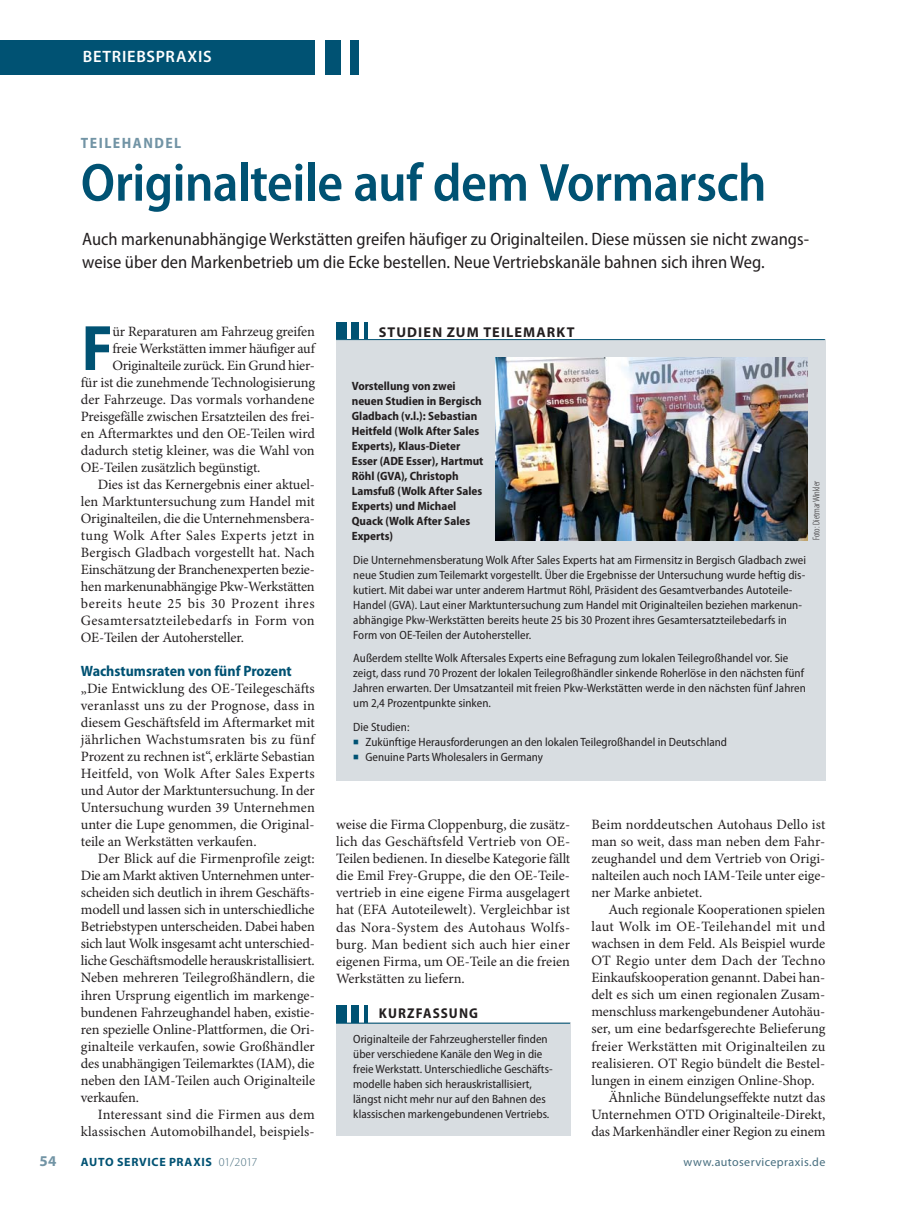
<style>
.page{position:relative;width:919px;height:1212px;background:#fff}
.page>*{position:absolute;margin:0;border:0;box-sizing:border-box;transform-origin:0 0}
.t1{font:700 semi-condensed 64.65px "Myriad Pro";color:#005273}
.t2{font:600 semi-condensed 54px "Myriad Pro";letter-spacing:-.01em;color:#005273}
.t3{font:semi-condensed 18px/22.5px "Myriad Pro";color:#231f20}
.t4{font:600 16.5px "Myriad Pro";letter-spacing:.045em;color:#fff}
.t5{font:700 semi-condensed 15px "Myriad Pro";color:#005273}
.t6{font:700 semi-condensed 15px "Myriad Pro";letter-spacing:.1em;color:#7294a5}
.t7{font:700 15px "Myriad Pro";color:#7294a5}
.t8{font:14.25px/17px "Minion Pro";letter-spacing:-.005em;color:#231f20;text-align:justify}
.t9{font:14.25px "Minion Pro";letter-spacing:.025em;color:#231f20}
.t10{font:14.25px "Minion Pro";letter-spacing:.035em;color:#231f20}
.t11{font:14.25px "Minion Pro";letter-spacing:.02em;color:#231f20}
.t12{font:700 14.25px "Myriad Pro";letter-spacing:.08em;color:#231f20}
.t13{font:700 semi-condensed 14.25px "Myriad Pro";letter-spacing:.075em;color:#231f20}
.t14{font:semi-condensed 12px/15px "Myriad Pro";letter-spacing:.005em;color:#231f20}
.t15{font:700 semi-condensed 12px/15px "Myriad Pro";color:#231f20}
.t16{font:700 12px "Myriad Pro";letter-spacing:.055em;color:#005273}
.t17{font:12px "Myriad Pro";letter-spacing:.035em;color:#476e7f}
.t18{font:300 condensed 9.75px "Myriad Pro";color:#231f20}
.s1{font-family:"Minion Pro";font-stretch:normal;font-size:15.75px;color:#005273}
.s2{font-weight:300;color:#476e7f}
</style>
<div class="page">
<div style="left:350px;top:40px;width:8px;height:34px;background:#005273"></div>
<div style="left:325px;top:40px;width:15px;height:34px;background:#005273"></div>
<div style="left:0;top:40px;width:315px;height:34px;background:#005273"></div>
<div style="left:336px;top:1023px;width:234px;height:113px;background:#d8dde1"></div>
<div style="left:336px;top:1006px;width:10px;height:17px;background:#005273"></div>
<div style="left:351px;top:1006px;width:7px;height:17px;background:#005273"></div>
<hr style="left:364px;top:1006px;width:3px;height:17px;background:#005273">
<hr style="left:336px;top:1023px;width:234px;height:1px;background:#005273">
<div style="left:336px;top:322px;width:10px;height:17px;background:#005273"></div>
<div style="left:351px;top:322px;width:7px;height:17px;background:#005273"></div>
<hr style="left:364px;top:322px;width:3px;height:17px;background:#005273">
<div style="left:336px;top:339px;width:489px;height:441px;background:#d8dde1"></div>
<hr style="left:336px;top:339px;width:488px;height:1px;background:#005273">
<img style="left:495px;top:357px;width:312px;height:183px">
<p class="t4" style="left:83px;top:47px;width:130px">BETRIEBSPRAXIS</p>
<p class="t6" style="left:81px;top:137px;width:102px">TEILEHANDEL</p>
<h2 class="t2" style="left:81px;top:162px;width:687px">Originalteile auf dem Vormarsch</h2>
<p class="t3" style="left:82px;top:230px;width:728px">Auch markenunabhängige Werkstätten greifen häufiger zu Originalteilen. Diese müssen sie nicht zwangs&shy;weise über den Markenbetrieb um die Ecke bestellen. Neue Vertriebskanäle bahnen sich ihren Weg.</p>
<h1 class="t1" style="left:81px;top:324px;width:33px">F</h1>
<p class="t8" style="left:112px;top:324px;width:204px">ür Reparaturen am Fahrzeug greifen</p>
<p class="t8" style="left:112px;top:341px;width:204px">freie Werkstätten immer häufiger auf</p>
<p class="t8" style="left:112px;top:358px;width:204px">Originalteile zurück. Ein Grund hier-</p>
<p class="t8" style="left:81px;top:375px;width:236px">für ist die zunehmende Technologisierung</p>
<p class="t8" style="left:81px;top:392px;width:235px">der Fahrzeuge. Das vormals vorhandene</p>
<p class="t8" style="left:81px;top:409px;width:235px">Preisgefälle zwischen Ersatzteilen des frei-</p>
<p class="t8" style="left:81px;top:426px;width:235px">en Aftermarktes und den OE-Teilen wird</p>
<p class="t8" style="left:81px;top:443px;width:235px">dadurch stetig kleiner, was die Wahl von</p>
<p class="t8" style="left:81px;top:460px;width:181px">OE-Teilen zusätzlich begünstigt.</p>
<p class="t8" style="left:98px;top:477px;width:218px">Dies ist das Kernergebnis einer aktuel-</p>
<p class="t8" style="left:81px;top:494px;width:235px">len Marktuntersuchung zum Handel mit</p>
<p class="t8" style="left:81px;top:511px;width:236px">Originalteilen, die die Unternehmensbera-</p>
<p class="t9" style="left:81px;top:530px;width:235px">tung Wolk After Sales Experts jetzt in</p>
<p class="t8" style="left:81px;top:545px;width:235px">Bergisch Gladbach vorgestellt hat. Nach</p>
<p class="t8" style="left:81px;top:562px;width:235px">Einschätzung der Branchenexperten bezie-</p>
<p class="t8" style="left:81px;top:579px;width:235px">hen markenunabhängige Pkw-Werkstätten</p>
<p class="t10" style="left:81px;top:598px;width:235px">bereits heute 25 bis 30 Prozent ihres</p>
<p class="t9" style="left:81px;top:615px;width:235px">Gesamtersatzteilebedarfs in Form von</p>
<p class="t8" style="left:81px;top:630px;width:165px">OE-Teilen der Autohersteller.</p>
<p class="t5" style="left:81px;top:665px;width:212px">Wachstumsraten von fünf Prozent</p>
<p class="t8" style="left:81px;top:681px;width:236px">„Die Entwicklung des OE-Teilegeschäfts veranlasst uns zu der Prognose, dass in diesem Geschäftsfeld im Aftermarket mit jährlichen Wachstumsraten bis zu fünf Prozent zu rechnen ist“, erklärte Sebastian Heitfeld, von Wolk After Sales Experts und Autor der Marktuntersuchung. In der Untersuchung wurden 39 Unternehmen unter die Lupe genommen, die Original&shy;teile an Werkstätten verkaufen.</p>
<p class="t8" style="left:81px;top:851px;width:236px;text-indent:17px">Der Blick auf die Firmenprofile zeigt:<br>Die am Markt aktiven Unternehmen unter&shy;scheiden sich deutlich in ihrem Geschäfts&shy;modell und lassen sich in unterschiedliche Betriebstypen unterscheiden. Dabei haben sich laut Wolk insgesamt acht unterschied&shy;liche Geschäftsmodelle herauskristallisiert.<br>Neben mehreren Teilegroßhändlern, die ihren Ursprung eigentlich im markenge&shy;bundenen Fahrzeughandel haben, existie&shy;ren spezielle Online-Plattformen, die Ori&shy;ginalteile verkaufen, sowie Großhändler des unabhängigen Teilemarktes (IAM), die neben den IAM-Teilen auch Originalteile verkaufen.</p>
<p class="t8" style="left:81px;top:1107px;width:235px;text-align:right">Interessant sind die Firmen aus dem klassischen Automobilhandel, beispiels-</p>
<p class="t12" style="left:379px;top:323px;width:197px">STUDIEN ZUM TEILEMARKT</p>
<p class="t15" style="left:352px;top:379px;width:133px">Vorstellung von zwei neuen Studien in Bergisch<br>Gladbach (v.l.): Sebastian<br>Heitfeld (Wolk After Sales<br>Experts), Klaus-Dieter<br>Esser (ADE Esser), Hartmut<br>Röhl (GVA), Christoph<br>Lamsfuß (Wolk After Sales<br>Experts) und Michael<br>Quack (Wolk After Sales<br>Experts)</p>
<p class="t18" style="left:810px;top:540px;width:61px;rotate:-90deg">Foto: Dietmar Winkler</p>
<p class="t14" style="left:353px;top:553px;width:454px">Die Unternehmensberatung Wolk After Sales Experts hat am Firmensitz in Bergisch Gladbach zwei neue Studien zum Teilemarkt vorgestellt. Über die Ergebnisse der Untersuchung wurde heftig dis&shy;kutiert. Mit dabei war unter anderem Hartmut Röhl, Präsident des Gesamtverbandes Autoteile-Handel (GVA). Laut einer Marktuntersuchung zum Handel mit Originalteilen beziehen markenun&shy;abhängige Pkw-Werkstätten bereits heute 25 bis 30 Prozent ihres Gesamtersatzteilebedarfs in Form von OE-Teilen der Autohersteller.</p>
<p class="t14" style="left:353px;top:652px;width:454px">Außerdem stellte Wolk Aftersales Experts eine Befragung zum lokalen Teilegroßhandel vor. Sie zeigt, dass rund 70 Prozent der lokalen Teilegroßhändler sinkende Roherlöse in den nächsten fünf Jahren erwarten. Der Umsatzanteil mit freien Pkw-Werkstätten werde in den nächsten fünf Jahren um 2,4 Prozentpunkte sinken.</p>
<p class="t14" style="left:353px;top:720px;width:58px">Die Studien:</p>
<p class="t14" style="left:353px;top:735px;width:375px"><span class="s1">■</span> Zukünftige Herausforderungen an den lokalen Teilegroßhandel in Deutschland</p>
<p class="t14" style="left:353px;top:750px;width:191px"><span class="s1">■</span> Genuine Parts Wholesalers in Germany</p>
<p class="t8" style="left:336px;top:817px;width:236px">weise die Firma Cloppenburg, die zusätz&shy;lich das Geschäftsfeld Vertrieb von OE-Teilen bedienen. In dieselbe Kategorie fällt die Emil Frey-Gruppe, die den OE-Teile&shy;vertrieb in eine eigene Firma ausgelagert hat (EFA Autoteilewelt). Vergleichbar ist das Nora-System des Autohaus Wolfs&shy;burg. Man bedient sich auch hier einer eigenen Firma, um OE-Teile an die freien Werkstätten zu liefern.</p>
<p class="t13" style="left:379px;top:1008px;width:101px">KURZFASSUNG</p>
<p class="t14" style="left:353px;top:1033px;width:201px">Originalteile der Fahrzeughersteller finden über verschiedene Kanäle den Weg in die freie Werkstatt. Unterschiedliche Geschäfts&shy;modelle haben sich herauskristallisiert, längst nicht mehr nur auf den Bahnen des klassischen markengebundenen Vertriebs.</p>
<p class="t8" style="left:591px;top:817px;width:235px">Beim norddeutschen Autohaus Dello ist man so weit, dass man neben dem Fahr&shy;zeughandel und dem Vertrieb von Origi&shy;nalteilen auch noch IAM-Teile unter eige&shy;ner Marke anbietet.</p>
<p class="t8" style="left:608px;top:902px;width:218px">Auch regionale Kooperationen spielen</p>
<p class="t9" style="left:591px;top:921px;width:235px">laut Wolk im OE-Teilehandel mit und</p>
<p class="t8" style="left:591px;top:936px;width:235px">wachsen in dem Feld. Als Beispiel wurde</p>
<p class="t11" style="left:591px;top:955px;width:235px">OT Regio unter dem Dach der Techno</p>
<p class="t8" style="left:591px;top:971px;width:235px">Einkaufskooperation genannt. Dabei han-</p>
<p class="t8" style="left:591px;top:988px;width:235px">delt es sich um einen regionalen Zusam-</p>
<p class="t8" style="left:591px;top:1005px;width:235px">menschluss markengebundener Autohäu-</p>
<p class="t8" style="left:591px;top:1022px;width:235px">ser, um eine bedarfsgerechte Belieferung</p>
<p class="t8" style="left:591px;top:1039px;width:236px">freier Werkstätten mit Originalteilen zu</p>
<p class="t8" style="left:591px;top:1056px;width:235px">realisieren. OT Regio bündelt die Bestel-</p>
<p class="t8" style="left:591px;top:1073px;width:225px">lungen in einem einzigen Online-Shop.</p>
<p class="t8" style="left:608px;top:1090px;width:218px">Ähnliche Bündelungseffekte nutzt das</p>
<p class="t8" style="left:591px;top:1107px;width:235px">Unternehmen OTD Originalteile-Direkt,</p>
<p class="t8" style="left:591px;top:1124px;width:235px">das Markenhändler einer Region zu einem</p>
<p class="t7" style="left:39px;top:1152px;width:19px">54</p>
<p class="t16" style="left:81px;top:1154px;width:178px">AUTO SERVICE PRAXIS <span class="s2">01/2017</span></p>
<p class="t17" style="left:683px;top:1154px;width:143px">www.autoservicepraxis.de</p>
</div>
